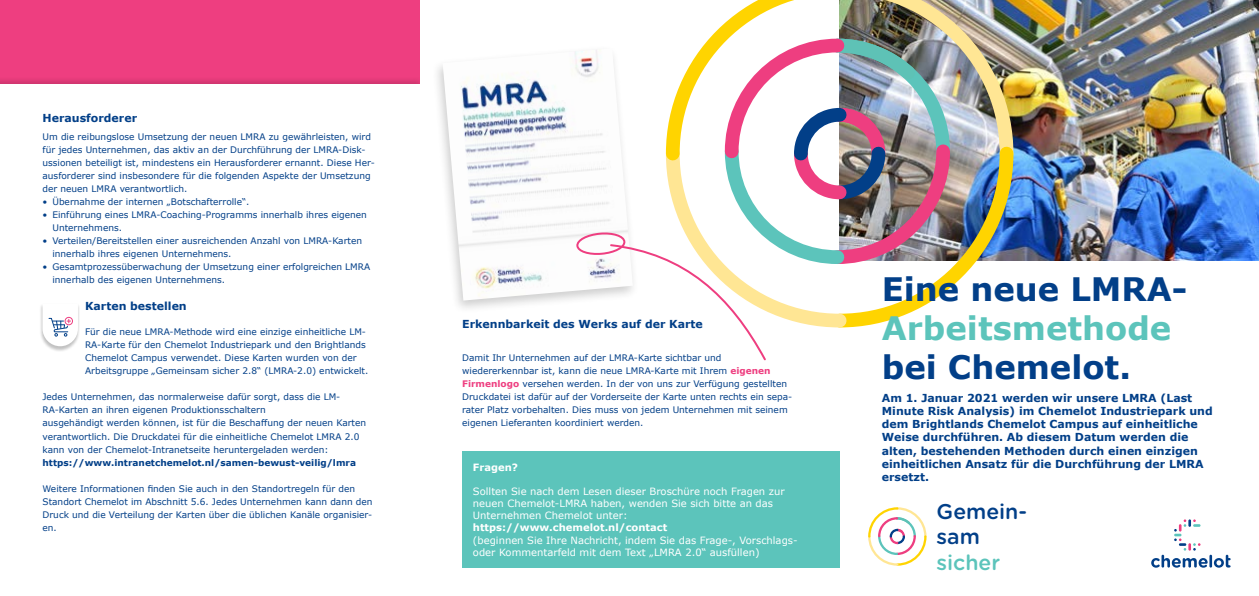
<style>
.page{position:relative;width:1259px;height:596px;background:#fff}
.page>*{position:absolute;margin:0;border:0;box-sizing:border-box;transform-origin:0 0}
.t1{font:700 32.3px "Verdana";color:#023f88}
.t2{font:700 32.3px "Verdana";color:#5cc4bb}
.t3{font:500 21.3px/25.5px "Gotham Rounded";color:#023f88}
.t4{font:500 21.3px "Gotham Rounded";color:#5cc4bb}
.t5{font:700 11px/13.2px "Verdana";color:#023f88}
.t6{font:10px/12px "Verdana";color:#fff}
.t7{font:700 10px "Verdana";color:#fff}
.t8{font:9px/13px "Verdana";color:#023f88}
.t9{font:700 9px "Verdana";color:#023f88}
.s1{font-weight:700;color:#ee3e80}
</style>
<div class="page">
<div style="left:0;top:0;width:420px;height:85px;background:#ee3e80"></div>
<img style="left:1013px;top:0;width:246px;height:260px">
<img style="left:853px;top:0;width:160px;height:140px">
<img style="left:957px;top:140px;width:56px;height:142px">
<svg style="left:715px;top:0;width:138px;height:32px"></svg>
<svg style="left:868px;top:507px;width:58px;height:58px"></svg>
<svg style="left:1151px;top:519px;width:79px;height:48px"></svg>
<div style="left:462px;top:451px;width:377px;height:116px;background:#5cc4bb"></div>
<div style="left:40px;top:304px;width:41px;height:48px;background:#000;opacity:.25"></div>
<svg style="left:43px;top:304px;width:35px;height:42px"></svg>
<div style="left:431px;top:44px;width:208px;height:270px;background:#000;opacity:.2"></div>
<img style="left:442px;top:48px;width:134px;height:252px">
<svg style="left:576px;top:32px;width:381px;height:329px"></svg>
<p class="t5" style="left:43px;top:111px;width:96px">Herausforderer</p>
<p class="t8" style="left:43px;top:130px;width:334px">Um die reibungslose Umsetzung der neuen LMRA zu gewährleisten, wird für jedes Unternehmen, das aktiv an der Durchführung der LMRA-Disk&shy;ussionen beteiligt ist, mindestens ein Herausforderer ernannt. Diese Her&shy;ausforderer sind insbesondere für die folgenden Aspekte der Umsetzung der neuen LMRA verantwortlich.</p>
<p class="t8" style="left:43px;top:195px;width:208px">• Übernahme der internen „Botschafterrolle“.</p>
<p class="t8" style="left:52px;top:208px;width:316px;text-indent:-10px">• Einführung eines LMRA-Coaching-Programms innerhalb ihres eigenen<br>Unternehmens.</p>
<p class="t8" style="left:52px;top:234px;width:311px;text-indent:-10px">• Verteilen/Bereitstellen einer ausreichenden Anzahl von LMRA-Karten innerhalb ihres eigenen Unternehmens.</p>
<p class="t8" style="left:52px;top:260px;width:319px;text-indent:-10px">• Gesamtprozessüberwachung der Umsetzung einer erfolgreichen LMRA innerhalb des eigenen Unternehmens.</p>
<p class="t5" style="left:85px;top:299px;width:103px">Karten bestellen</p>
<p class="t8" style="left:85px;top:325px;width:285px">Für die neue LMRA-Methode wird eine einzige einheitliche LM-RA-Karte für den Chemelot Industriepark und den Brightlands Chemelot Campus verwendet. Diese Karten wurden von der Arbeitsgruppe „Gemeinsam sicher 2.8“ (LMRA-2.0) entwickelt.</p>
<p class="t8" style="left:43px;top:390px;width:325px">Jedes Unternehmen, das normalerweise dafür sorgt, dass die LM-RA-Karten an ihren eigenen Produktionsschaltern<br>ausgehändigt werden können, ist für die Beschaffung der neuen Karten verantwortlich. Die Druckdatei für die einheitliche Chemelot LMRA 2.0 kann von der Chemelot-Intranetseite heruntergeladen werden:</p>
<p class="t9" style="left:43px;top:455px;width:315px">https://www.intranetchemelot.nl/samen-bewust-veilig/lmra</p>
<p class="t8" style="left:43px;top:481px;width:331px">Weitere Informationen finden Sie auch in den Standortregeln für den Standort Chemelot im Abschnitt 5.6. Jedes Unternehmen kann dann den Druck und die Verteilung der Karten über die üblichen Kanäle organisier&shy;en.</p>
<p class="t5" style="left:462px;top:316px;width:242px">Erkennbarkeit des Werks auf der Karte</p>
<p class="t8" style="left:462px;top:351px;width:331px">Damit Ihr Unternehmen auf der LMRA-Karte sichtbar und wiedererkennbar ist, kann die neue LMRA-Karte mit Ihrem <span class="s1">eigenen Firmenlogo</span> versehen werden. In der von uns zur Verfügung gestellten Druckdatei ist dafür auf der Vorderseite der Karte unten rechts ein sepa&shy;rater Platz vorbehalten. Dies muss von jedem Unternehmen mit seinem eigenen Lieferanten koordiniert werden.</p>
<p class="t7" style="left:473px;top:460px;width:47px">Fragen?</p>
<p class="t6" style="left:473px;top:485px;width:313px">Sollten Sie nach dem Lesen dieser Broschüre noch Fragen zur neuen Chemelot-LMRA haben, wenden Sie sich bitte an das<br>Unternehmen Chemelot unter:</p>
<p class="t7" style="left:473px;top:520px;width:196px">https://www.chemelot.nl/contact</p>
<p class="t6" style="left:473px;top:533px;width:326px">(beginnen Sie Ihre Nachricht, indem Sie das Frage-, Vorschlags&shy;oder Kommentarfeld mit dem Text „LMRA 2.0“ ausfüllen)</p>
<h1 class="t1" style="left:882px;top:266px;width:307px">Eine neue LMRA-</h1>
<h1 class="t2" style="left:882px;top:305px;width:291px">Arbeitsmethode</h1>
<h1 class="t1" style="left:882px;top:344px;width:251px">bei Chemelot.</h1>
<p class="t5" style="left:882px;top:390px;width:332px">Am 1. Januar 2021 werden wir unsere LMRA (Last Minute Risk Analysis) im Chemelot Industriepark und dem Brightlands Chemelot Campus auf einheitliche Weise durchführen. Ab diesem Datum werden die alten, bestehenden Methoden durch einen einzigen einheitlichen Ansatz für die Durchführung der LMRA ersetzt.</p>
<h2 class="t3" style="left:936px;top:497px;width:92px">Gemein&shy;sam</h2>
<h2 class="t4" style="left:936px;top:546px;width:65px">sicher</h2>
</div>
